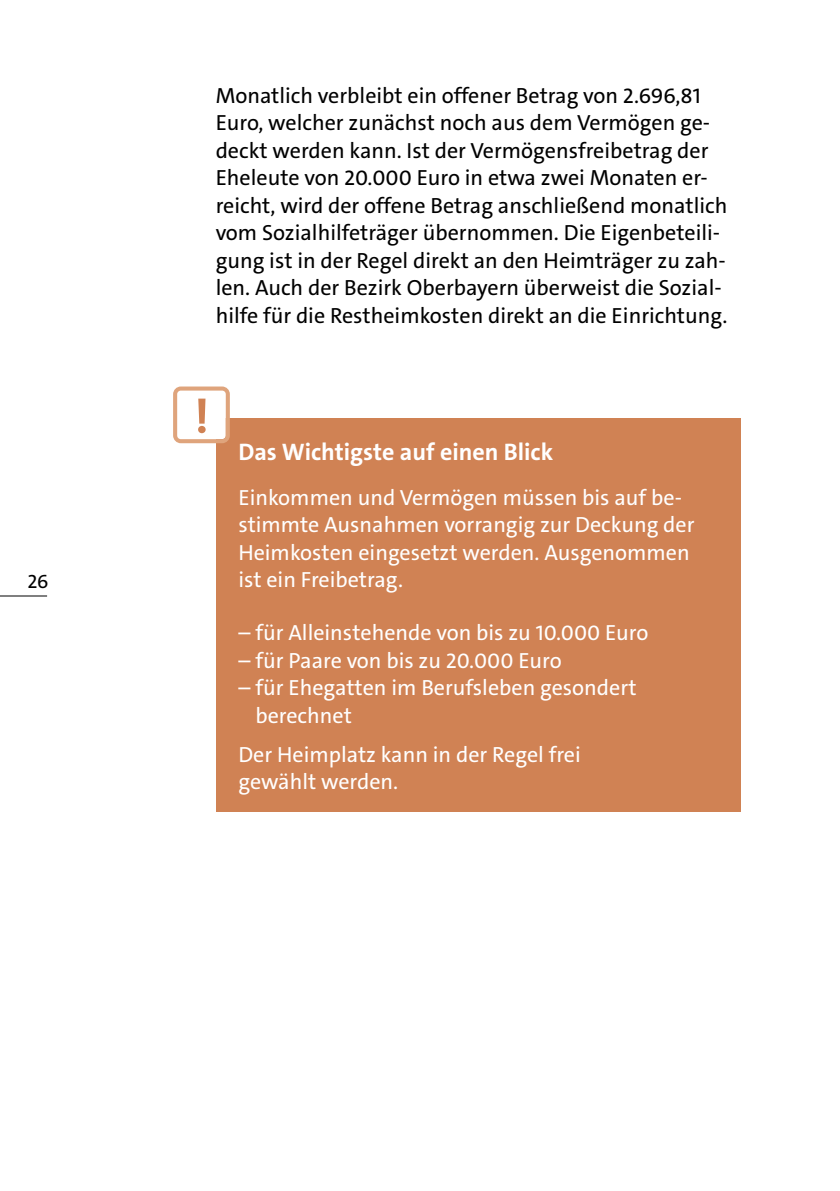
<style>
.page{position:relative;width:840px;height:1191px;background:#fff}
.page>*{position:absolute;margin:0;border:0;box-sizing:border-box;transform-origin:0 0}
.Kasten_H2_H2_-_Headline_Kasten{font:700 24px "The Sans C5";color:#fff}
.P_p_-_Lauftext{font:22px/27.6px "The Sans C5";color:#000}
.Kasten_P_p_-_Lauftext_Kasten_Abstand_dan{font:22px/27.6px "The Sans C5";color:#fff}
.Kasten_P_p_-_Lauftext_Kasten_Abstand_dav{font:22px/27.6px "The Sans C5";color:#fff}
.t1{font:20px "The Sans C5";color:#000}
</style>
<div class="page">
<div style="left:215px;top:418px;width:525px;height:394px;background:#d08254"></div>
<svg style="left:173px;top:386px;width:57px;height:57px"></svg>
<hr style="left:0;top:595px;width:47px;height:1px;background:#000">
<p class="t1" style="left:27px;top:568px;width:22px">26</p>
<p class="P_p_-_Lauftext" style="left:215px;top:81px;width:513px">Monatlich verbleibt ein offener Betrag von 2.696,81<br>Euro, welcher zunächst noch aus dem Vermögen ge&shy;deckt werden kann. Ist der Vermögensfreibetrag der Eheleute von 20.000 Euro in etwa zwei Monaten er&shy;reicht, wird der offene Betrag anschließend monatlich vom Sozialhilfeträger übernommen. Die Eigenbeteili&shy;gung ist in der Regel direkt an den Heimträger zu zah&shy;len. Auch der Bezirk Oberbayern überweist die Sozial&shy;hilfe für die Restheimkosten direkt an die Einrichtung.</p>
<h2 class="Kasten_H2_H2_-_Headline_Kasten" style="left:238px;top:436px;width:316px">Das Wichtigste auf einen Blick</h2>
<p class="Kasten_P_p_-_Lauftext_Kasten_Abstand_dan" style="left:238px;top:483px;width:457px">Einkommen und Vermögen müssen bis auf be&shy;stimmte Ausnahmen vorrangig zur Deckung der Heimkosten eingesetzt werden. Ausgenommen ist ein Freibetrag.</p>
<p class="Kasten_P_p_-_Lauftext_Kasten_Abstand_dan" style="left:238px;top:619px;width:411px">– für Alleinstehende von bis zu 10.000 Euro</p>
<p class="Kasten_P_p_-_Lauftext_Kasten_Abstand_dan" style="left:238px;top:646px;width:325px">– für Paare von bis zu 20.000 Euro</p>
<p class="Kasten_P_p_-_Lauftext_Kasten_Abstand_dan" style="left:255px;top:674px;width:382px;text-indent:-17px">– für Ehegatten im Berufsleben gesondert berechnet</p>
<p class="Kasten_P_p_-_Lauftext_Kasten_Abstand_dav" style="left:238px;top:740px;width:344px">Der Heimplatz kann in der Regel frei gewählt werden.</p>
</div>
